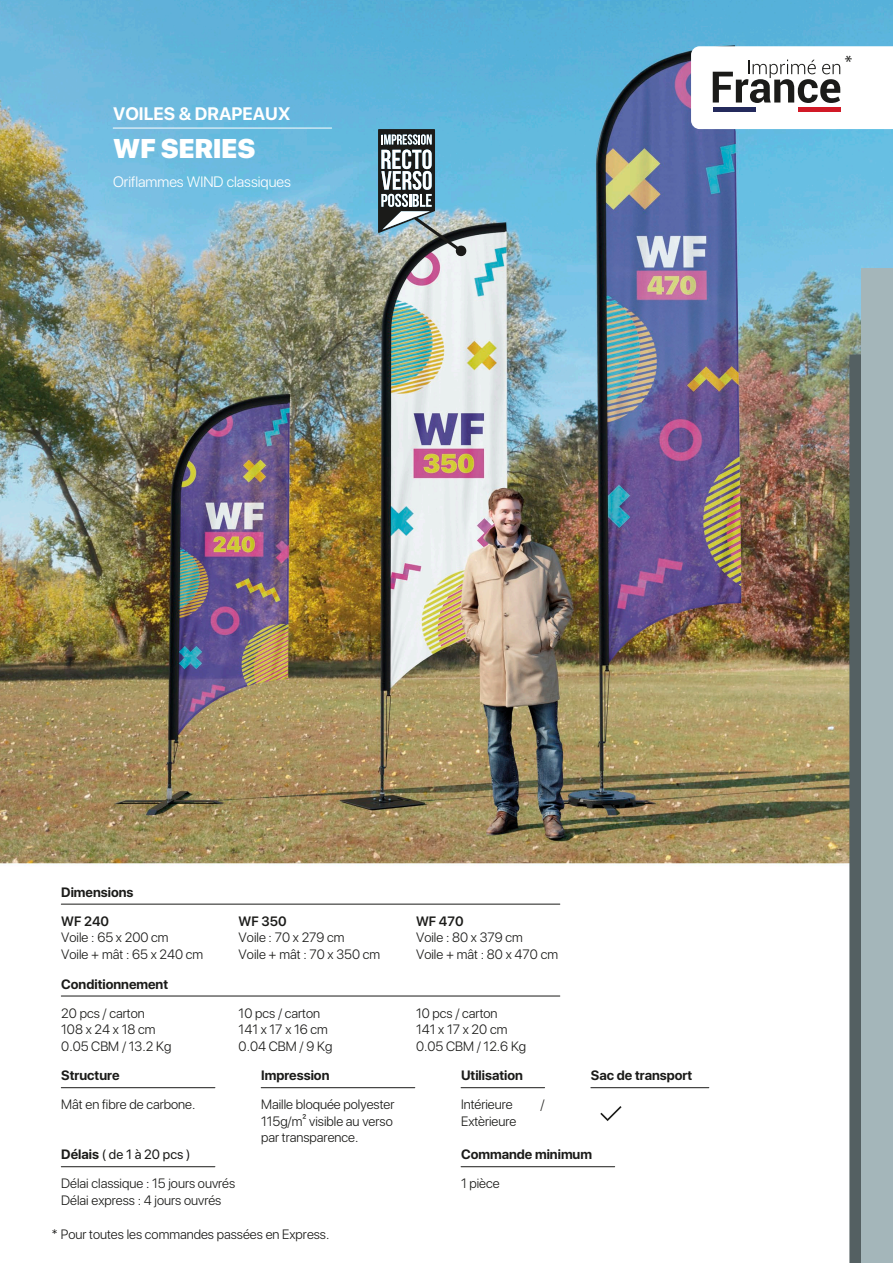
<style>
.page{position:relative;width:893px;height:1263px;background:#fff}
.page>*{position:absolute;margin:0;border:0;box-sizing:border-box;transform-origin:0 0}
.t1{font:900 27px "SF Pro Display";color:#fff}
.t2{font:700 18px "SF Pro Display";color:#fff}
.t3{font:18px "Myriad Pro";color:#1b1b19}
.t4{font:300 15px "SF Pro Display";color:#fff}
.t5{font:300 13.5px/16.5px "SF Pro Display";color:#1b1b19}
.t6{font:700 13.5px "SF Pro Display";color:#1b1b19}
.t7{font:600 13.5px "SF Pro Display";color:#1b1b19}
.s1{font-weight:700}
.s2{font-weight:400}
</style>
<div class="page">
<img style="left:0;top:0;width:893px;height:1168px">
<div style="left:849px;top:354px;width:44px;height:909px;background:#546062"></div>
<div style="left:861px;top:268px;width:32px;height:995px;background:#a4b6ba"></div>
<svg style="left:600px;top:1106px;width:21px;height:15px"></svg>
<hr style="left:61px;top:904px;width:499px;height:1px;background:#1b1b19">
<hr style="left:61px;top:996px;width:499px;height:1px;background:#1b1b19">
<hr style="left:261px;top:1087px;width:154px;height:1px;background:#1b1b19">
<hr style="left:591px;top:1087px;width:118px;height:1px;background:#1b1b19">
<hr style="left:461px;top:1087px;width:84px;height:1px;background:#1b1b19">
<hr style="left:61px;top:1087px;width:154px;height:1px;background:#1b1b19">
<svg style="left:691px;top:46px;width:202px;height:83px"></svg>
<div style="left:755px;top:107px;width:43px;height:5px;background:#fff"></div>
<div style="left:798px;top:107px;width:42px;height:5px;background:#d11926"></div>
<div style="left:713px;top:107px;width:42px;height:5px;background:#242a5c"></div>
<hr style="left:461px;top:1166px;width:154px;height:1px;background:#1b1b19">
<hr style="left:61px;top:1166px;width:154px;height:1px;background:#1b1b19">
<svg style="left:378px;top:129px;width:89px;height:128px"></svg>
<hr style="left:113px;top:128px;width:219px;height:1px;background:#fff">
<h2 class="t2" style="left:113px;top:103px;width:179px">VOILES &amp; DRAPEAUX</h2>
<h1 class="t1" style="left:113px;top:133px;width:144px">WF SERIES</h1>
<p class="t4" style="left:113px;top:171px;width:179px">Oriflammes WIND classiques</p>
<h2 class="t3" style="left:845px;top:51px;width:9px">*</h2>
<p class="t6" style="left:61px;top:884px;width:74px">Dimensions</p>
<p class="t7" style="left:61px;top:911px;width:49px">WF 240</p>
<p class="t5" style="left:61px;top:929px;width:144px">Voile : 65 x 200 cm<br>Voile + mât : 65 x 240 cm</p>
<p class="t6" style="left:61px;top:976px;width:108px">Conditionnement</p>
<p class="t5" style="left:61px;top:1005px;width:112px">20 pcs / carton<br>108 x 24 x 18 cm<br>0.05 CBM / 13.2 Kg</p>
<p class="t7" style="left:239px;top:911px;width:49px">WF 350</p>
<p class="t5" style="left:239px;top:929px;width:143px">Voile : 70 x 279 cm<br>Voile + mât : 70 x 350 cm</p>
<p class="t5" style="left:239px;top:1005px;width:95px">10 pcs / carton<br>141 x 17 x 16 cm<br>0.04 CBM / 9 Kg</p>
<p class="t7" style="left:416px;top:911px;width:49px">WF 470</p>
<p class="t5" style="left:416px;top:929px;width:143px">Voile : 80 x 379 cm<br>Voile + mât : 80 x 470 cm</p>
<p class="t5" style="left:416px;top:1005px;width:112px">10 pcs / carton<br>141 x 17 x 20 cm<br>0.05 CBM / 12.6 Kg</p>
<p class="t6" style="left:61px;top:1068px;width:60px">Structure</p>
<p class="t6" style="left:461px;top:1068px;width:63px">Utilisation</p>
<p class="t5" style="left:61px;top:1096px;width:136px">Mât en fibre de carbone.</p>
<p class="t6" style="left:261px;top:1068px;width:70px">Impression</p>
<p class="t6" style="left:591px;top:1068px;width:103px">Sac de transport</p>
<p class="t5" style="left:461px;top:1096px;width:53px">Intérieure</p>
<p class="t5" style="left:540px;top:1096px;width:6px">/</p>
<p class="t5" style="left:461px;top:1113px;width:57px">Extèrieure</p>
<p class="t5" style="left:261px;top:1096px;width:135px">Maille bloquée polyester<br>115g/m2 visible au verso par transparence.</p>
<p class="t5" style="left:61px;top:1140px;width:175px;line-height:29px"><span class="s1">Délais</span> <span class="s2">( de 1 à 20 pcs )<br></span>Délai classique : 15 jours ouvrés</p>
<p class="t5" style="left:61px;top:1192px;width:162px">Délai express : 4 jours ouvrés</p>
<p class="t5" style="left:52px;top:1226px;width:279px">* Pour toutes les commandes passées en Express.</p>
<p class="t6" style="left:461px;top:1147px;width:133px">Commande minimum</p>
<p class="t5" style="left:461px;top:1175px;width:40px">1 pièce</p>
</div>
